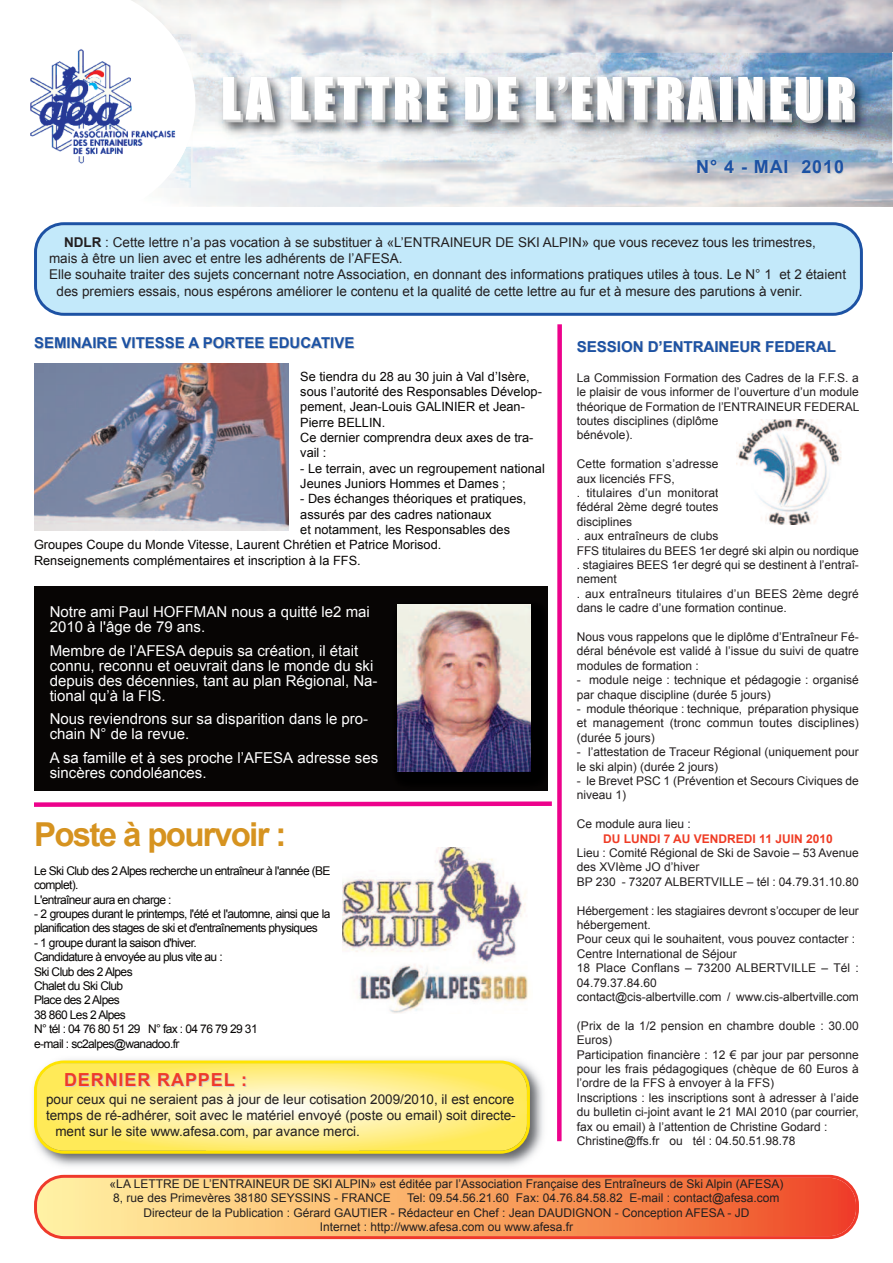
<style>
.page{position:relative;width:893px;height:1263px;background:#fff}
.page>*{position:absolute;margin:0;border:0;box-sizing:border-box;transform-origin:0 0}
.t1{font:54px "Impact";letter-spacing:.065em;color:#fff}
.t2{font:700 33px "Arial";letter-spacing:-.05em;color:#d69320}
.t3{font:700 18px "Arial";letter-spacing:.05em;color:#ef3a2a}
.t4{font:700 18px "Arial";letter-spacing:.05em;color:#1c52a4}
.t5{font:15px/15px "Arial";color:#fff}
.t6{font:700 15px "Arial";color:#1c52a4}
.t7{font:13.5px "Arial";color:#231f20}
.t8{font:12.75px/15.3px "Arial";color:#070504}
.t9{font:12px/14.4px "Arial";color:#231f20}
.t10{font:12px/14.4px "Arial";letter-spacing:-.05em;color:#070504}
.t11{font:700 12px "Arial";color:#ef3c25}
.s1{font-weight:700}
</style>
<div class="page">
<img style="left:195px;top:0;width:697px;height:207px">
<svg style="left:131px;top:0;width:64px;height:204px"></svg>
<img style="left:193px;top:53px;width:700px;height:109px">
<img style="left:193px;top:80px;width:2px;height:47px">
<img style="left:30px;top:34px;width:161px;height:154px">
<svg style="left:34px;top:222px;width:829px;height:94px"></svg>
<div style="left:557px;top:324px;width:5px;height:817px;background:#ed028c"></div>
<img style="left:33px;top:1059px;width:510px;height:107px">
<svg style="left:34px;top:1060px;width:496px;height:94px"></svg>
<div style="left:34px;top:586px;width:513px;height:205px;background:#070504"></div>
<img style="left:737px;top:420px;width:104px;height:104px">
<svg style="left:34px;top:1175px;width:825px;height:64px"></svg>
<img style="left:397px;top:598px;width:151px;height:192px">
<img style="left:397px;top:605px;width:134px;height:166px">
<img style="left:34px;top:363px;width:254px;height:168px">
<img style="left:343px;top:848px;width:185px;height:166px">
<svg style="left:34px;top:801px;width:518px;height:6px"></svg>
<h1 class="t1" style="left:221px;top:65px;width:635px">LA LETTRE DE L’ENTRAINEUR</h1>
<h3 class="t4" style="left:696px;top:157px;width:149px">N° 4 - MAI 2010</h3>
<p class="t7" style="left:64px;top:235px;width:753px"><span class="s1">NDLR</span> : Cette lettre n’a pas vocation à se substituer à «L’ENTRAINEUR DE SKI ALPIN» que vous recevez tous les trimestres,</p>
<p class="t7" style="left:49px;top:251px;width:355px">mais à être un lien avec et entre les adhérents de l’AFESA.</p>
<p class="t7" style="left:49px;top:267px;width:799px">Elle souhaite traiter des sujets concernant notre Association, en donnant des informations pratiques utiles à tous. Le N° 1 et 2 étaient</p>
<p class="t7" style="left:57px;top:283px;width:747px">des premiers essais, nous espérons améliorer le contenu et la qualité de cette lettre au fur et à mesure des parutions à venir.</p>
<p class="t6" style="left:34px;top:335px;width:322px">SEMINAIRE VITESSE A PORTEE EDUCATIVE</p>
<p class="t8" style="left:300px;top:369px;width:243px">Se tiendra du 28 au 30 juin à Val d’Isère, sous l’autorité des Responsables Dévelop&shy;pement, Jean-Louis GALINIER et Jean-<br>Pierre BELLIN.<br>Ce dernier comprendra deux axes de tra&shy;vail :</p>
<p class="t8" style="left:300px;top:461px;width:246px">- Le terrain, avec un regroupement national<br>Jeunes Juniors Hommes et Dames ;</p>
<p class="t8" style="left:300px;top:491px;width:228px">- Des échanges théoriques et pratiques,</p>
<p class="t8" style="left:300px;top:506px;width:193px">assurés par des cadres nationaux</p>
<p class="t8" style="left:300px;top:522px;width:211px">et notamment, les Responsables des</p>
<p class="t8" style="left:34px;top:537px;width:409px">Groupes Coupe du Monde Vitesse, Laurent Chrétien et Patrice Morisod.</p>
<p class="t8" style="left:34px;top:553px;width:328px">Renseignements complémentaires et inscription à la FFS.</p>
<p class="t6" style="left:577px;top:338px;width:261px">SESSION D’ENTRAINEUR FEDERAL</p>
<p class="t9" style="left:577px;top:370px;width:284px">La Commission Formation des Cadres de la F.F.S. a le plaisir de vous informer de l’ouverture d’un module théorique de Formation de l’ENTRAINEUR FEDERAL toutes disciplines (diplôme<br>bénévole).</p>
<p class="t9" style="left:577px;top:457px;width:284px">Cette formation s’adresse<br>aux licenciés FFS,<br>. titulaires d’un monitorat<br>fédéral 2ème degré toutes<br>disciplines<br>. aux entraîneurs de clubs<br>FFS titulaires du BEES 1er degré ski alpin ou nordique . stagiaires BEES 1er degré qui se destinent à l’entraî&shy;nement<br>. aux entraîneurs titulaires d’un BEES 2ème degré dans le cadre d’une formation continue.</p>
<p class="t9" style="left:577px;top:630px;width:284px;text-align:justify">Nous vous rappelons que le diplôme d’Entraîneur Fé&shy;déral bénévole est validé à l’issue du suivi de quatre modules de formation :</p>
<p class="t9" style="left:577px;top:673px;width:284px">- module neige : technique et pédagogie : organisé par chaque discipline (durée 5 jours)</p>
<p class="t9" style="left:577px;top:702px;width:284px;text-align:justify">- module théorique : technique, préparation physique et management (tronc commun toutes disciplines) (durée 5 jours)</p>
<p class="t9" style="left:577px;top:745px;width:284px">- l’attestation de Traceur Régional (uniquement pour le ski alpin) (durée 2 jours)</p>
<p class="t9" style="left:577px;top:774px;width:284px">- le Brevet PSC 1 (Prévention et Secours Civiques de niveau 1)</p>
<p class="t9" style="left:577px;top:817px;width:116px">Ce module aura lieu :</p>
<p class="t11" style="left:603px;top:832px;width:231px">DU LUNDI 7 AU VENDREDI 11 JUIN 2010</p>
<p class="t9" style="left:577px;top:846px;width:284px">Lieu : Comité Régional de Ski de Savoie – 53 Avenue des XVIème JO d’hiver<br>BP 230 - 73207 ALBERTVILLE – tél : 04.79.31.10.80</p>
<p class="t9" style="left:577px;top:903px;width:284px">Hébergement : les stagiaires devront s’occuper de leur hébergement.<br>Pour ceux qui le souhaitent, vous pouvez contacter :<br>Centre International de Séjour<br>18 Place Conflans – 73200 ALBERTVILLE – Tél :<br>04.79.37.84.60<br>contact@cis-albertville.com / www.cis-albertville.com</p>
<p class="t9" style="left:577px;top:1018px;width:284px">(Prix de la 1/2 pension en chambre double : 30.00<br>Euros)<br>Participation financière : 12 € par jour par personne pour les frais pédagogiques (chèque de 60 Euros à l’ordre de la FFS à envoyer à la FFS)<br>Inscriptions : les inscriptions sont à adresser à l’aide du bulletin ci-joint avant le 21 MAI 2010 (par courrier, fax ou email) à l’attention de Christine Godard :<br>Christine@ffs.fr ou tél : 04.50.51.98.78</p>
<p class="t5" style="left:50px;top:604px;width:322px">Notre ami Paul HOFFMAN nous a quitté le2 mai<br>2010 à l'âge de 79 ans.</p>
<p class="t5" style="left:50px;top:643px;width:329px">Membre de l’AFESA depuis sa création, il était connu, reconnu et oeuvrait dans le monde du ski depuis des décennies, tant au plan Régional, Na&shy;tional qu’à la FIS.</p>
<p class="t5" style="left:50px;top:711px;width:320px">Nous reviendrons sur sa disparition dans le pro&shy;chain N° de la revue.</p>
<p class="t5" style="left:50px;top:750px;width:330px">A sa famille et à ses proche l’AFESA adresse ses sincères condoléances.</p>
<h2 class="t2" style="left:34px;top:816px;width:254px">Poste à pourvoir :</h2>
<p class="t10" style="left:34px;top:863px;width:298px">Le Ski Club des 2 Alpes recherche un entraîneur à l'année (BE complet).<br>L'entraîneur aura en charge :</p>
<p class="t10" style="left:34px;top:907px;width:298px">- 2 groupes durant le printemps, l'été et l'automne, ainsi que la planification des stages de ski et d'entraînements physiques</p>
<p class="t10" style="left:34px;top:935px;width:225px">- 1 groupe durant la saison d'hiver.<br>Candidature à envoyée au plus vite au :<br>Ski Club des 2 Alpes<br>Chalet du Ski Club<br>Place des 2 Alpes<br>38 860 Les 2 Alpes<br>N° tél : 04 76 80 51 29 N° fax : 04 76 79 29 31 e-mail : sc2alpes@wanadoo.fr</p>
<h3 class="t3" style="left:64px;top:1069px;width:185px">DERNIER RAPPEL :</h3>
<p class="t7" style="left:46px;top:1092px;width:470px">pour ceux qui ne seraient pas à jour de leur cotisation 2009/2010, il est encore</p>
<p class="t7" style="left:46px;top:1108px;width:471px">temps de ré-adhérer, soit avec le matériel envoyé (poste ou email) soit directe-</p>
<p class="t7" style="left:55px;top:1124px;width:306px">ment sur le site www.afesa.com, par avance merci.</p>
<p class="t9" style="left:113px;top:1177px;width:671px;text-indent:-4px">«LA LETTRE DE L’ENTRAINEUR DE SKI ALPIN» est éditée par l’Association Française des Entraîneurs de Ski Alpin (AFESA)<br>8, rue des Primevères 38180 SEYSSINS - FRANCE</p>
<p class="t9" style="left:407px;top:1191px;width:374px">Tel: 09.54.56.21.60 Fax: 04.76.84.58.82 E-mail : contact@afesa.com</p>
<p class="t9" style="left:143px;top:1205px;width:608px">Directeur de la Publication : Gérard GAUTIER - Rédacteur en Chef : Jean DAUDIGNON - Conception AFESA - JD</p>
<p class="t9" style="left:320px;top:1220px;width:255px">Internet : http://www.afesa.com ou www.afesa.fr</p>
</div>
